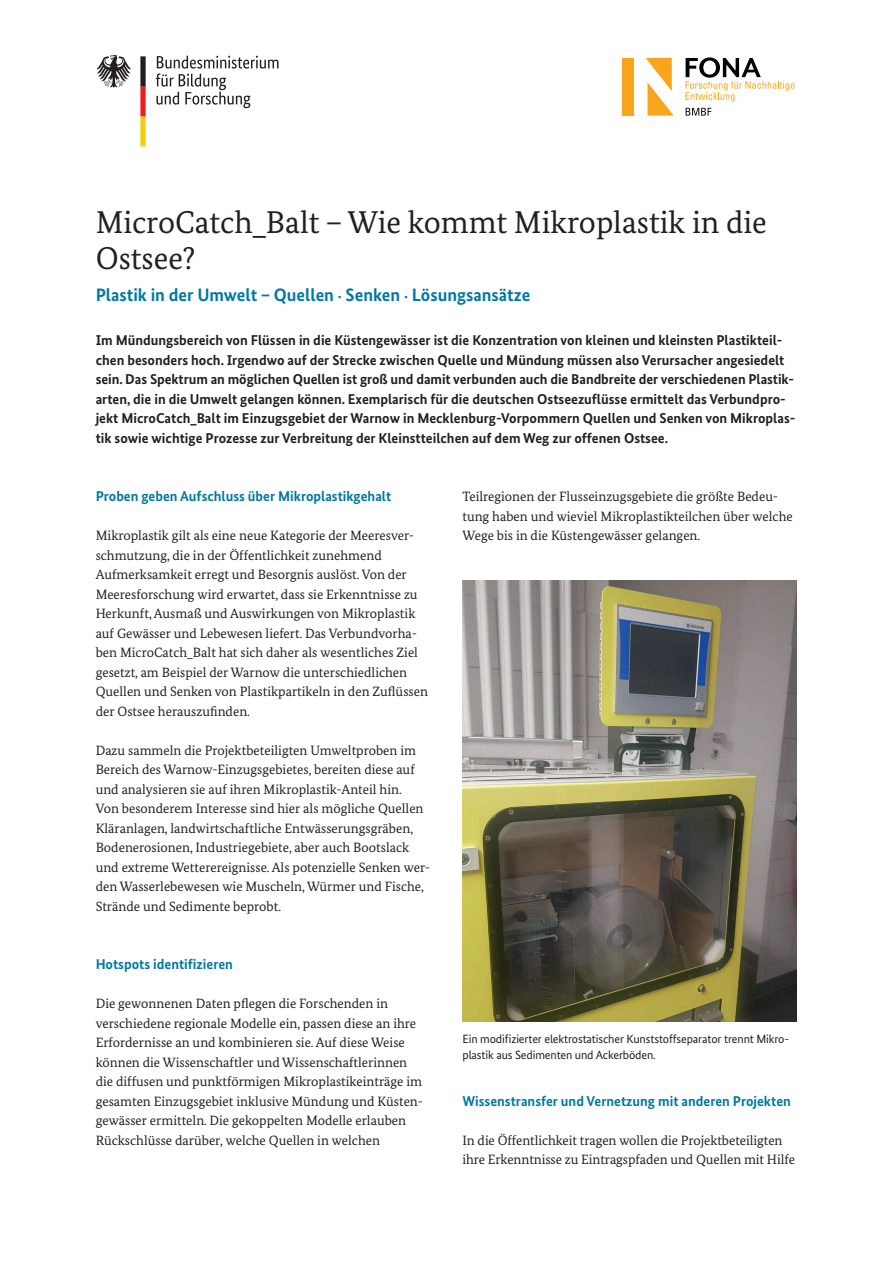
<style>
.page{position:relative;width:893px;height:1263px;background:#fff}
.page>*{position:absolute;margin:0;border:0;box-sizing:border-box;transform-origin:0 0}
.Headline{font:31.5px/36px "Bundes Serif";color:#231f20}
.Subline{font:700 18px "Bundes Sans";color:#0079a3}
.Vorspann{font:700 14.25px/19.5px "Bundes Sans";color:#231f20}
.Zwischentitel{font:700 14.25px "Bundes Sans";color:#0079a3}
.Fließtext{font:13.5px/19.5px "Bundes Serif";color:#231f20}
.Abb{font:12px/15.8px "Bundes Sans";letter-spacing:-.01em;color:#231f20}
.s1{font-weight:400;font-size:12px}
</style>
<div class="page">
<div style="left:622px;top:58px;width:12px;height:58px;background:#f9a51b"></div>
<svg style="left:646px;top:58px;width:28px;height:58px"></svg>
<svg style="left:686px;top:108px;width:25px;height:8px"></svg>
<svg style="left:685px;top:57px;width:109px;height:45px"></svg>
<svg style="left:156px;top:56px;width:122px;height:52px"></svg>
<svg style="left:96px;top:55px;width:35px;height:33px"></svg>
<svg style="left:140px;top:56px;width:6px;height:90px"></svg>
<img style="left:462px;top:580px;width:335px;height:442px">
<h1 class="Headline" style="left:96px;top:204px;width:673px">MicroCatch_Balt – Wie kommt Mikroplastik in die<br>Ostsee?</h1>
<h2 class="Subline" style="left:96px;top:284px;width:436px">Plastik in der Umwelt – Quellen <span class="s1">•</span> Senken <span class="s1">•</span> Lösungsansätze</h2>
<p class="Vorspann" style="left:96px;top:330px;width:701px">Im Mündungsbereich von Flüssen in die Küstengewässer ist die Konzentration von kleinen und kleinsten Plastikteil&shy;chen besonders hoch. Irgendwo auf der Strecke zwischen Quelle und Mündung müssen also Verursacher angesiedelt sein. Das Spektrum an möglichen Quellen ist groß und damit verbunden auch die Bandbreite der verschiedenen Plastik&shy;arten, die in die Umwelt gelangen können. Exemplarisch für die deutschen Ostseezuflüsse ermittelt das Verbundpro&shy;jekt MicroCatch_Balt im Einzugsgebiet der Warnow in Mecklenburg-Vorpommern Quellen und Senken von Mikroplas&shy;tik sowie wichtige Prozesse zur Verbreitung der Kleinstteilchen auf dem Weg zur offenen Ostsee.</p>
<h3 class="Zwischentitel" style="left:96px;top:488px;width:297px">Proben geben Aufschluss über Mikroplastikgehalt</h3>
<p class="Fließtext" style="left:96px;top:526px;width:334px">Mikroplastik gilt als eine neue Kategorie der Meeresver&shy;schmutzung, die in der Öffentlichkeit zunehmend Aufmerksamkeit erregt und Besorgnis auslöst. Von der Meeresforschung wird erwartet, dass sie Erkenntnisse zu Herkunft, Ausmaß und Auswirkungen von Mikroplastik auf Gewässer und Lebewesen liefert. Das Verbundvorha&shy;ben MicroCatch_Balt hat sich daher als wesentliches Ziel gesetzt, am Beispiel der Warnow die unterschiedlichen Quellen und Senken von Plastikpartikeln in den Zuflüssen der Ostsee herauszufinden.</p>
<p class="Fließtext" style="left:96px;top:740px;width:336px">Dazu sammeln die Projektbeteiligten Umweltproben im Bereich des Warnow-Einzugsgebietes, bereiten diese auf und analysieren sie auf ihren Mikroplastik-Anteil hin.<br>Von besonderem Interesse sind hier als mögliche Quellen Kläranlagen, landwirtschaftliche Entwässerungsgräben, Bodenerosionen, Industriegebiete, aber auch Bootslack und extreme Wetterereignisse. Als potenzielle Senken wer&shy;den Wasserlebewesen wie Muscheln, Würmer und Fische, Strände und Sedimente beprobt.</p>
<h3 class="Zwischentitel" style="left:96px;top:956px;width:139px">Hotspots identifizieren</h3>
<p class="Fließtext" style="left:96px;top:994px;width:329px">Die gewonnenen Daten pflegen die Forschenden in verschiedene regionale Modelle ein, passen diese an ihre Erfordernisse an und kombinieren sie. Auf diese Weise können die Wissenschaftler und Wissenschaftlerinnen die diffusen und punktförmigen Mikroplastikeinträge im gesamten Einzugsgebiet inklusive Mündung und Küsten&shy;gewässer ermitteln. Die gekoppelten Modelle erlauben Rückschlüsse darüber, welche Quellen in welchen</p>
<p class="Fließtext" style="left:462px;top:487px;width:332px">Teilregionen der Flusseinzugsgebiete die größte Bedeu&shy;tung haben und wieviel Mikroplastikteilchen über welche<br>Wege bis in die Küstengewässer gelangen.</p>
<p class="Abb" style="left:462px;top:1031px;width:328px">Ein modifizierter elektrostatischer Kunststoffseparator trennt Mikro&shy;plastik aus Sedimenten und Ackerböden.</p>
<h3 class="Zwischentitel" style="left:462px;top:1092px;width:330px">Wissenstransfer und Vernetzung mit anderen Projekten</h3>
<p class="Fließtext" style="left:462px;top:1130px;width:334px">In die Öffentlichkeit tragen wollen die Projektbeteiligten ihre Erkenntnisse zu Eintragspfaden und Quellen mit Hilfe</p>
</div>
